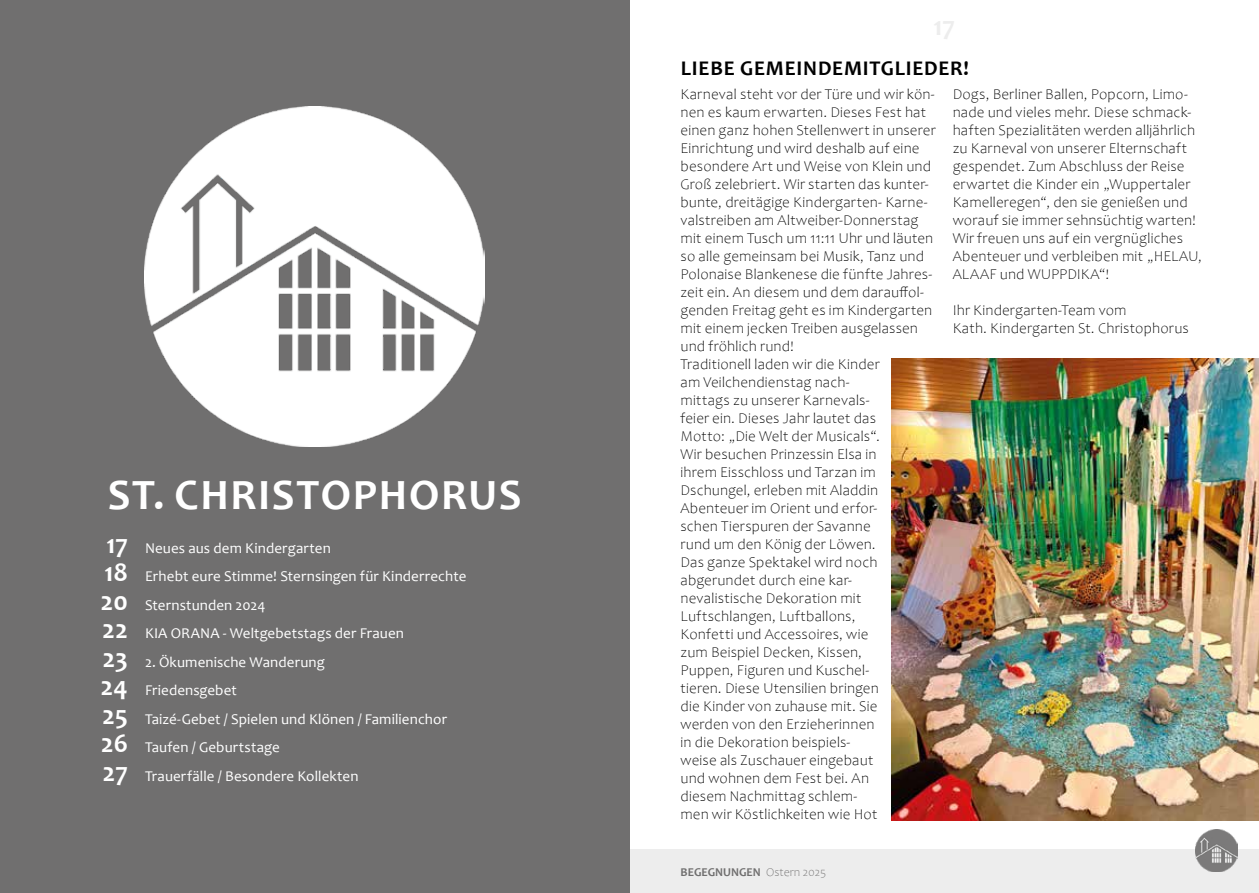
<style>
.page{position:relative;width:1259px;height:893px;background:#fff}
.page>*{position:absolute;margin:0;border:0;box-sizing:border-box;transform-origin:0 0}
.t1{font:700 43.5px "Candara";letter-spacing:.04em;color:#fff}
.t2{font:700 21px "Candara";letter-spacing:.035em;color:#000}
.t3{font:300 15px/18px "Candara";letter-spacing:.01em;color:#000}
.t4{font:15px/28.5px "Candara";letter-spacing:.005em;color:#fff}
.t5{font:700 12px "Candara";color:#706f6f}
.s1{font-weight:700;font-size:27px}
.s2{font-weight:300}
</style>
<div class="page">
<div style="left:629px;top:850px;width:630px;height:43px;background:#ededed"></div>
<img style="left:1195px;top:829px;width:42px;height:43px">
<div style="left:0;top:0;width:629px;height:893px;background:#706f6f"></div>
<img style="left:145px;top:106px;width:340px;height:340px">
<img style="left:891px;top:359px;width:368px;height:462px">
<h1 class="t1" style="left:108px;top:468px;width:415px">ST. CHRISTOPHORUS</h1>
<p class="t4" style="left:101px;top:533px;width:367px;text-indent:6px"><span class="s1">17</span> Neues aus dem Kindergarten<br><span class="s1">18</span> Erhebt eure Stimme! Sternsingen für Kinderrechte <span class="s1">20</span> Sternstunden 2024<br><span class="s1">22</span> KIA ORANA - Weltgebetstags der Frauen<br><span class="s1">23</span> 2. Ökumenische Wanderung<br><span class="s1">24</span> Friedensgebet<br><span class="s1">25</span> Taizé-Gebet / Spielen und Klönen / Familienchor <span class="s1">26</span> Taufen / Geburtstage<br><span class="s1">27</span> Trauerfälle / Besondere Kollekten</p>
<h2 class="t2" style="left:681px;top:55px;width:289px">LIEBE GEMEINDEMITGLIEDER!</h2>
<p class="t3" style="left:680px;top:85px;width:256px">Karneval steht vor der Türe und wir kön&shy;nen es kaum erwarten. Dieses Fest hat einen ganz hohen Stellenwert in unserer<br>Einrichtung und wird deshalb auf eine besondere Art und Weise von Klein und<br>Groß zelebriert. Wir starten das kunter&shy;bunte, dreitägige Kindergarten- Karne&shy;valstreiben am Altweiber-Donnerstag mit einem Tusch um 11:11 Uhr und läuten so alle gemeinsam bei Musik, Tanz und<br>Polonaise Blankenese die fünfte Jahres&shy;zeit ein. An diesem und dem darauffol&shy;genden Freitag geht es im Kindergarten mit einem jecken Treiben ausgelassen und fröhlich rund!<br>Traditionell laden wir die Kinder<br>am Veilchendienstag nach-<br>mittags zu unserer Karnevals-<br>feier ein. Dieses Jahr lautet das<br>Motto: „Die Welt der Musicals“.<br>Wir besuchen Prinzessin Elsa in<br>ihrem Eisschloss und Tarzan im<br>Dschungel, erleben mit Aladdin<br>Abenteuer im Orient und erfor-<br>schen Tierspuren der Savanne<br>rund um den König der Löwen.<br>Das ganze Spektakel wird noch abgerundet durch eine kar&shy;nevalistische Dekoration mit<br>Luftschlangen, Luftballons,<br>Konfetti und Accessoires, wie<br>zum Beispiel Decken, Kissen,<br>Puppen, Figuren und Kuschel-<br>tieren. Diese Utensilien bringen<br>die Kinder von zuhause mit. Sie<br>werden von den Erzieherinnen<br>in die Dekoration beispiels-<br>weise als Zuschauer eingebaut<br>und wohnen dem Fest bei. An<br>diesem Nachmittag schlem-<br>men wir Köstlichkeiten wie Hot</p>
<p class="t3" style="left:952px;top:85px;width:251px">Dogs, Berliner Ballen, Popcorn, Limo&shy;nade und vieles mehr. Diese schmack&shy;haften Spezialitäten werden alljährlich zu Karneval von unserer Elternschaft gespendet. Zum Abschluss der Reise erwartet die Kinder ein „Wuppertaler Kamelleregen“, den sie genießen und worauf sie immer sehnsüchtig warten!<br>Wir freuen uns auf ein vergnügliches Abenteuer und verbleiben mit „HELAU, ALAAF und WUPPDIKA“!</p>
<p class="t3" style="left:952px;top:301px;width:237px">Ihr Kindergarten-Team vom<br>Kath. Kindergarten St. Christophorus</p>
<p class="t5" style="left:680px;top:864px;width:147px">BEGEGNUNGEN <span class="s2">Ostern 2025</span></p>
</div>
